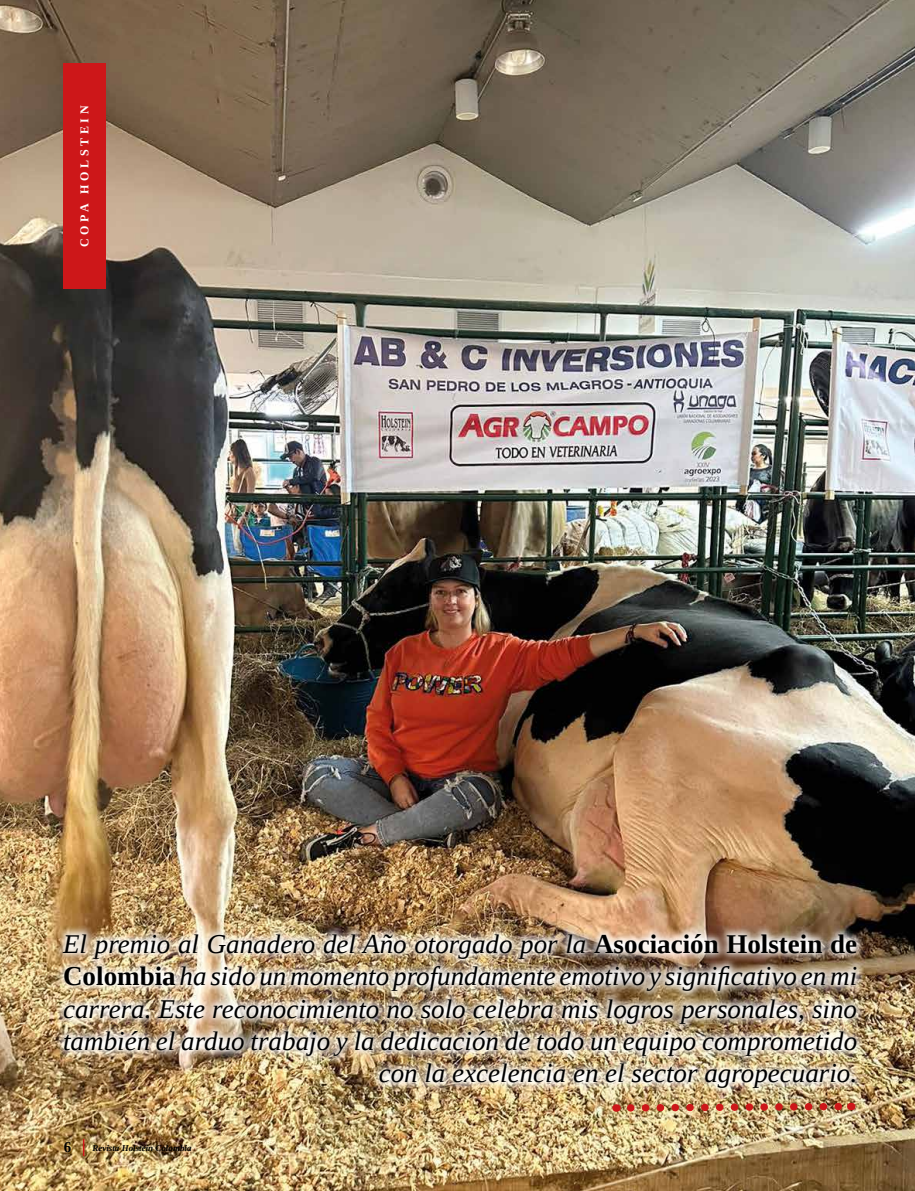
<style>
.page{position:relative;width:915px;height:1191px;background:#fff}
.page>*{position:absolute;margin:0;border:0;box-sizing:border-box;transform-origin:0 0}
.t1{font:italic 27px/32.4px "Liberation Serif";color:#000;text-align:right}
.t2{font:700 15px "Liberation Serif";color:#000}
.t3{font:700 12px "Liberation Serif";letter-spacing:.3em;color:#fff}
.t4{font:italic 700 9px "Liberation Serif";color:#000}
.s1{font-weight:700;font-style:normal}
</style>
<div class="page">
<img style="left:0;top:0;width:914px;height:1191px">
<div style="left:63px;top:64px;width:43px;height:225px;background:#cd1719"></div>
<img style="left:53px;top:924px;width:812px;height:174px">
<img style="left:623px;top:1099px;width:228px;height:16px">
<svg style="left:83px;top:1138px;width:1px;height:18px"></svg>
<p class="t3" style="left:76px;top:247px;width:143px;rotate:-90deg">COPA HOLSTEIN</p>
<p class="t1" style="left:63px;top:927px;width:795px">El premio al Ganadero del Año otorgado por la <span class="s1">Asociación Holstein de Colombia</span> ha sido un momento profundamente emotivo y significativo en mi carrera. Este reconocimiento no solo celebra mis logros personales, sino también el arduo trabajo y la dedicación de todo un equipo comprometido con la excelencia en el sector agropecuario.</p>
<p class="t2" style="left:64px;top:1136px;width:9px">6</p>
<p class="t4" style="left:92px;top:1141px;width:101px">Revista Holstein Colombia</p>
</div>
